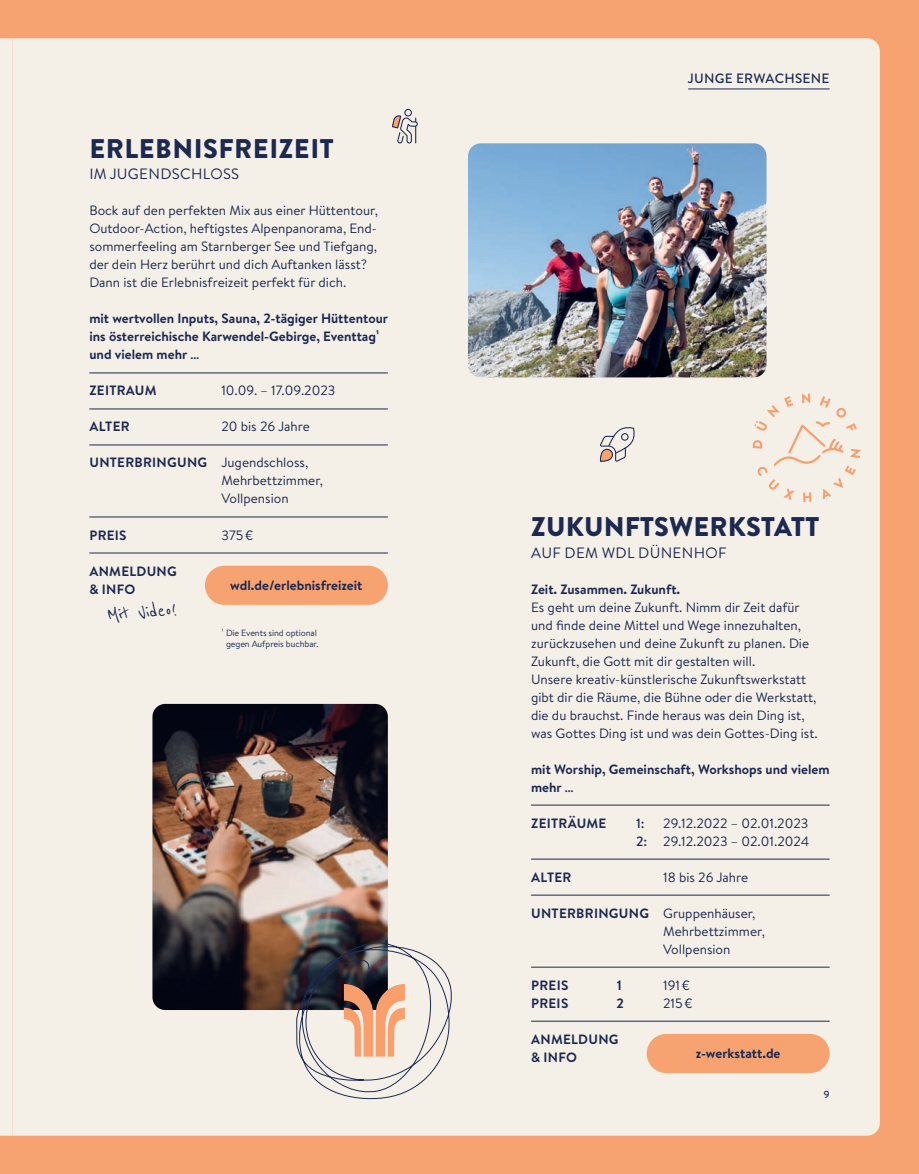
<style>
.page{position:relative;width:919px;height:1174px;background:#fff}
.page>*{position:absolute;margin:0;border:0;box-sizing:border-box;transform-origin:0 0}
.t1{font:900 27px "Brandon Grotesque";letter-spacing:.02em;color:#1c2951}
.t2{font:22.5px "Reenie Beanie";color:#1c2951}
.t3{font:15px "Brandon Grotesque";letter-spacing:.02em;color:#1c2951}
.t4{font:13.5px/18px "Brandon Text";color:#1c2951}
.t5{font:700 13.5px/18px "Brandon Text";color:#1c2951}
.t6{font:700 13.5px/18px "Brandon Text";letter-spacing:.02em;color:#1c2951}
.t7{font:500 13.5px "Brandon Grotesque";letter-spacing:.02em;color:#1c2951}
.t8{font:500 13.5px "Brandon Text";color:#1c2951}
.t9{font:500 10.5px "Brandon Grotesque";color:#1c2951}
.t10{font:9px/10.8px "Brandon Text";letter-spacing:-.01em;color:#1c2951;text-align:center}
.s1{font-weight:700}
.s2{font-weight:500}
</style>
<div class="page">
<div style="left:0;top:0;width:918px;height:1174px;background:#f7a271"></div>
<svg style="left:0;top:38px;width:13px;height:1097px;background:#f4ede5"></svg>
<div style="left:13px;top:38px;width:866px;height:1097px;background:#f4efe7"></div>
<img style="left:152px;top:704px;width:141px;height:306px">
<img style="left:468px;top:143px;width:298px;height:234px">
<div style="left:205px;top:566px;width:183px;height:39px;background:#f7a271;border-radius:20px"></div>
<hr style="left:89px;top:373px;width:299px;height:1px;background:#1c2951">
<hr style="left:89px;top:409px;width:299px;height:1px;background:#1c2951">
<hr style="left:89px;top:445px;width:299px;height:1px;background:#1c2951">
<hr style="left:89px;top:517px;width:299px;height:1px;background:#1c2951">
<hr style="left:89px;top:553px;width:299px;height:1px;background:#1c2951">
<div style="left:646px;top:1034px;width:183px;height:39px;background:#f7a271;border-radius:20px"></div>
<hr style="left:531px;top:805px;width:298px;height:1px;background:#1c2951">
<hr style="left:531px;top:859px;width:298px;height:1px;background:#1c2951">
<hr style="left:531px;top:895px;width:298px;height:1px;background:#1c2951">
<hr style="left:531px;top:967px;width:298px;height:1px;background:#1c2951">
<hr style="left:531px;top:1021px;width:298px;height:1px;background:#1c2951">
<svg style="left:752px;top:393px;width:108px;height:109px;background:#f4e7db"></svg>
<svg style="left:293px;top:647px;width:161px;height:453px;background:#b8ada7"></svg>
<svg style="left:600px;top:427px;width:34px;height:35px"></svg>
<svg style="left:392px;top:109px;width:26px;height:34px"></svg>
<hr style="left:688px;top:89px;width:141px;height:1px;background:#1c2951">
<h1 class="t1" style="left:89px;top:130px;width:245px">ERLEBNISFREIZEIT</h1>
<p class="t3" style="left:89px;top:164px;width:151px">IM JUGENDSCHLOSS</p>
<p class="t4" style="left:89px;top:201px;width:290px">Bock auf den perfekten Mix aus einer Hüttentour, Outdoor-Action, heftigstes Alpenpanorama, End&shy;sommerfeeling am Starnberger See und Tiefgang, der dein Herz berührt und dich Auftanken lässt?<br>Dann ist die Erlebnisfreizeit perfekt für dich.</p>
<p class="t5" style="left:89px;top:309px;width:300px">mit wertvollen Inputs, Sauna, 2-tägiger Hüttentour ins österreichische Karwendel-Gebirge, Eventtag¹ und vielem mehr …</p>
<p class="t6" style="left:89px;top:381px;width:69px">ZEITRAUM</p>
<p class="t4" style="left:221px;top:381px;width:116px">10.09. – 17.09.2023</p>
<p class="t5" style="left:89px;top:417px;width:42px">ALTER</p>
<p class="t4" style="left:221px;top:417px;width:90px">20 bis 26 Jahre</p>
<p class="t4" style="left:221px;top:453px;width:103px;text-indent:-132px"><span class="s1">UNTERBRINGUNG</span> Jugendschloss,<br>Mehrbettzimmer,<br>Vollpension</p>
<p class="t5" style="left:89px;top:525px;width:39px">PREIS</p>
<p class="t4" style="left:221px;top:525px;width:33px">375€</p>
<p class="t6" style="left:89px;top:561px;width:89px">ANMELDUNG &amp; INFO</p>
<p class="t10" style="left:222px;top:627px;width:98px">¹ Die Events sind optional gegen Aufpreis buchbar.</p>
<p class="t5" style="left:230px;top:576px;width:134px">wdl.de/erlebnisfreizeit</p>
<h2 class="t2" style="left:106px;top:602px;width:71px;rotate:-4deg">Mit Video!</h2>
<p class="t7" style="left:688px;top:69px;width:143px">JUNGE ERWACHSENE</p>
<h1 class="t1" style="left:531px;top:508px;width:289px">ZUKUNFTSWERKSTATT</h1>
<p class="t3" style="left:531px;top:542px;width:197px">AUF DEM WDL DÜNENHOF</p>
<p class="t5" style="left:531px;top:579px;width:151px">Zeit. Zusammen. Zukunft.</p>
<p class="t4" style="left:531px;top:597px;width:288px">Es geht um deine Zukunft. Nimm dir Zeit dafür und finde deine Mittel und Wege innezuhalten, zurückzusehen und deine Zukunft zu planen. Die Zukunft, die Gott mit dir gestalten will.<br>Unsere kreativ-künstlerische Zukunftswerkstatt gibt dir die Räume, die Bühne oder die Werkstatt, die du brauchst. Finde heraus was dein Ding ist, was Gottes Ding ist und was dein Gottes-Ding ist.</p>
<p class="t5" style="left:531px;top:759px;width:300px">mit Worship, Gemeinschaft, Workshops und vielem mehr …</p>
<p class="t6" style="left:531px;top:813px;width:77px">ZEITRÄUME</p>
<p class="t8" style="left:636px;top:813px;width:10px">1:</p>
<p class="t4" style="left:636px;top:813px;width:174px;text-align:right">29.12.2022 – 02.01.2023<br><span class="s2">2:</span> 29.12.2023 – 02.01.2024</p>
<p class="t5" style="left:531px;top:867px;width:42px">ALTER</p>
<p class="t4" style="left:663px;top:867px;width:86px">18 bis 26 Jahre</p>
<p class="t4" style="left:663px;top:903px;width:103px;text-indent:-132px"><span class="s1">UNTERBRINGUNG</span> Gruppenhäuser,<br>Mehrbettzimmer,<br>Vollpension</p>
<p class="t5" style="left:531px;top:975px;width:39px">PREIS</p>
<p class="t5" style="left:616px;top:975px;width:7px">1</p>
<p class="t4" style="left:663px;top:975px;width:28px">191€</p>
<p class="t5" style="left:531px;top:993px;width:39px">PREIS</p>
<p class="t5" style="left:616px;top:993px;width:9px">2</p>
<p class="t4" style="left:663px;top:993px;width:31px">215€</p>
<p class="t6" style="left:531px;top:1029px;width:89px">ANMELDUNG &amp; INFO</p>
<p class="t5" style="left:695px;top:1044px;width:86px">z-werkstatt.de</p>
<p class="t9" style="left:823px;top:1087px;width:7px">9</p>
</div>
